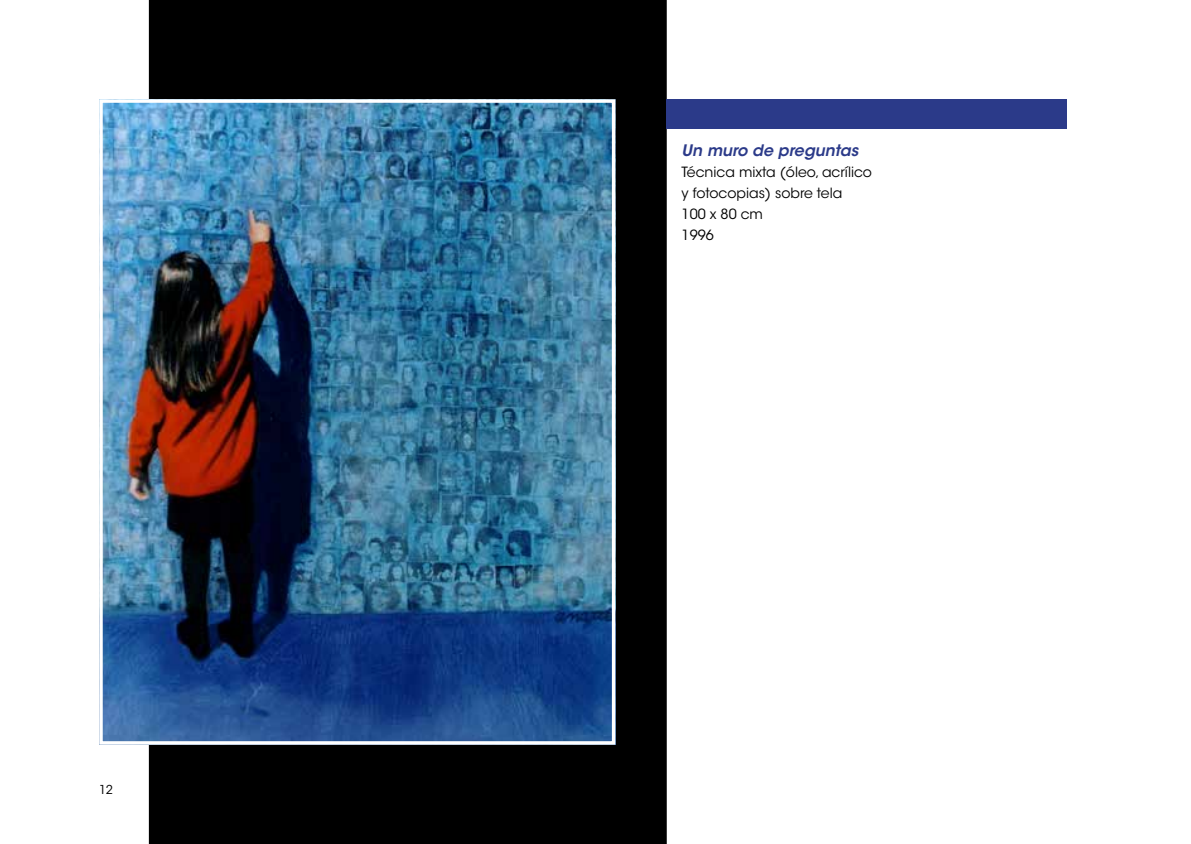
<style>
.page{position:relative;width:1191px;height:844px;background:#fff}
.page>*{position:absolute;margin:0;border:0;box-sizing:border-box;transform-origin:0 0}
.t1{font:italic 600 15.75px "ITC Avant Garde Std";color:#2b3a89}
.t2{font:14px/21px "ITC Avant Garde Std";color:#000}
.t3{font:12.25px "ITC Avant Garde Std";color:#000}
</style>
<div class="page">
<div style="left:149px;top:0;width:518px;height:843px;background:#000"></div>
<img style="left:104px;top:104px;width:506px;height:635px">
<div style="left:99px;top:99px;width:516px;height:645px;border:4px solid #fff"></div>
<div style="left:667px;top:99px;width:400px;height:30px;background:#2b3a89"></div>
<p class="t3" style="left:99px;top:782px;width:15px">12</p>
<p class="t1" style="left:681px;top:140px;width:178px">Un muro de preguntas</p>
<p class="t2" style="left:681px;top:161px;width:192px">Técnica mixta (óleo, acrílico y fotocopias) sobre tela<br>100 x 80 cm<br>1996</p>
</div>
